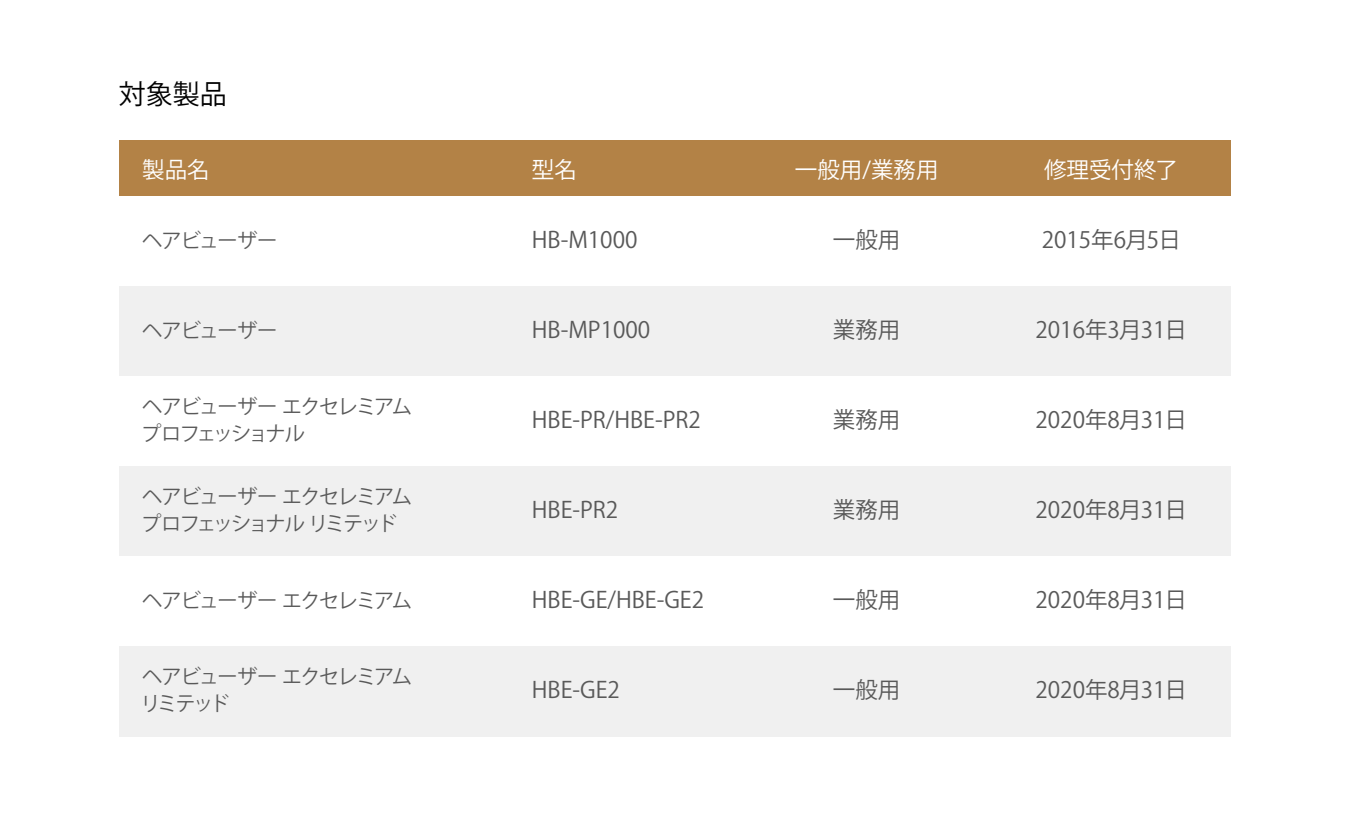
<style>
.page{position:relative;width:1350px;height:817px;background:#fff}
.page>*{position:absolute;margin:0;border:0;box-sizing:border-box;transform-origin:0 0}
.t1{font:27px "Koz Go Pr 6 N";color:#000}
.t2{font:22.5px "Koz Go Pr 6 N";color:#595959}
.t3{font:22.5px "Koz Go Pr 6 N";color:#fff}
.t4{font:20.25px/27px "Koz Go Pr 6 N";letter-spacing:-.08em;color:#595959}
.t5{font:20.25px "Koz Go Pr 6 N";letter-spacing:-.045em;color:#595959}
</style>
<div class="page">
<div style="left:120px;top:140px;width:1111px;height:56px;background:#b38246"></div>
<div style="left:120px;top:286px;width:1111px;height:90px;background:#f0f0f0"></div>
<div style="left:120px;top:466px;width:1111px;height:90px;background:#f0f0f0"></div>
<div style="left:120px;top:646px;width:1111px;height:90px;background:#f0f0f0"></div>
<p class="t1" style="left:119px;top:79px;width:109px">対象製品</p>
<p class="t3" style="left:142px;top:157px;width:69px">製品名</p>
<p class="t5" style="left:142px;top:229px;width:137px">ヘアビューザー</p>
<p class="t5" style="left:142px;top:319px;width:137px">ヘアビューザー</p>
<p class="t4" style="left:141px;top:393px;width:272px">ヘアビューザー エクセレミアムプロフェッショナル</p>
<p class="t4" style="left:141px;top:483px;width:272px">ヘアビューザー エクセレミアムプロフェッショナルリミテッド</p>
<p class="t4" style="left:142px;top:587px;width:271px">ヘアビューザー エクセレミアム</p>
<p class="t4" style="left:140px;top:663px;width:273px">ヘアビューザー エクセレミアムリミテッド</p>
<p class="t3" style="left:532px;top:157px;width:46px">型名</p>
<p class="t3" style="left:795px;top:157px;width:145px">一般用/業務用</p>
<p class="t3" style="left:1044px;top:157px;width:136px">修理受付終了</p>
<p class="t2" style="left:532px;top:227px;width:107px">HB-M1000</p>
<p class="t2" style="left:833px;top:227px;width:69px">一般用</p>
<p class="t2" style="left:1042px;top:227px;width:141px">2015年6月5日</p>
<p class="t2" style="left:532px;top:317px;width:120px">HB-MP1000</p>
<p class="t2" style="left:833px;top:317px;width:69px">業務用</p>
<p class="t2" style="left:1035px;top:317px;width:153px">2016年3月31日</p>
<p class="t2" style="left:532px;top:407px;width:171px">HBE-PR/HBE-PR2</p>
<p class="t2" style="left:833px;top:407px;width:69px">業務用</p>
<p class="t2" style="left:1035px;top:407px;width:153px">2020年8月31日</p>
<p class="t2" style="left:532px;top:497px;width:88px">HBE-PR2</p>
<p class="t2" style="left:833px;top:497px;width:69px">業務用</p>
<p class="t2" style="left:1035px;top:497px;width:153px">2020年8月31日</p>
<p class="t2" style="left:532px;top:587px;width:174px">HBE-GE/HBE-GE2</p>
<p class="t2" style="left:833px;top:587px;width:69px">一般用</p>
<p class="t2" style="left:1035px;top:587px;width:153px">2020年8月31日</p>
<p class="t2" style="left:532px;top:677px;width:90px">HBE-GE2</p>
<p class="t2" style="left:833px;top:677px;width:69px">一般用</p>
<p class="t2" style="left:1035px;top:677px;width:153px">2020年8月31日</p>
</div>
